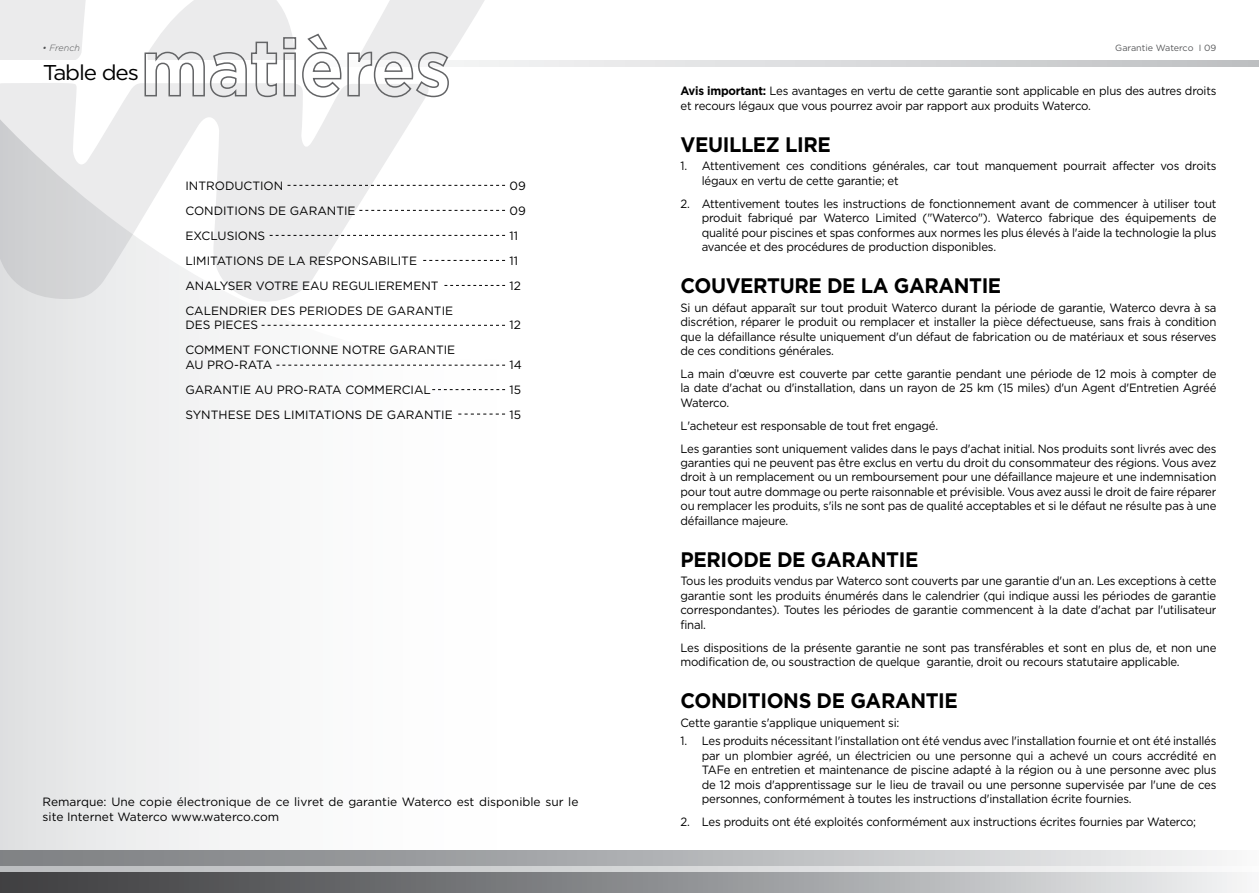
<style>
.page{position:relative;width:1259px;height:893px;background:#fff}
.page>*{position:absolute;margin:0;border:0;box-sizing:border-box;transform-origin:0 0}
.t1{font:21.3px "Gotham HTF";color:#000;scale:1.05 1}
.t2{font:700 21px "Gotham HTF";letter-spacing:-.02em;color:#000;scale:.95 1}
.t3{font:12px/14.4px "Gotham HTF";letter-spacing:-.02em;color:#000;text-align:justify;scale:.95 1}
.t4{font:12px/14.4px "Gotham HTF";color:#000}
.t5{font:12px "Gotham HTF";letter-spacing:-.02em;color:#000}
.t6{font:9px "Gotham HTF";color:#58595b}
.t7{font:italic 300 9px "Gotham HTF";color:#58595b}
.s1{font-weight:700}
</style>
<div class="page">
<div style="left:0;top:0;width:86px;height:60px;background:#ebebec"></div>
<svg style="left:0;top:83px;width:425px;height:22px;fill:#ebebec"></svg>
<svg style="left:0;top:105px;width:506px;height:745px"></svg>
<div style="left:0;top:872px;width:1259px;height:21px;background:linear-gradient(to right,#343437,#ebedef)"></div>
<svg style="left:0;top:865px;width:1222px;height:7px;background:#d0d1d3"></svg>
<svg style="left:0;top:850px;width:1222px;height:15px;background:#b0b2b4"></svg>
<svg style="left:492px;top:60px;width:767px;height:7px;background:#d7d9da"></svg>
<svg style="left:144px;top:0;width:348px;height:98px"></svg>
<svg style="left:287px;top:185px;width:218px;height:1px"></svg>
<svg style="left:359px;top:210px;width:146px;height:1px"></svg>
<svg style="left:270px;top:235px;width:235px;height:1px"></svg>
<svg style="left:423px;top:260px;width:82px;height:1px"></svg>
<svg style="left:444px;top:285px;width:61px;height:1px"></svg>
<svg style="left:261px;top:325px;width:244px;height:1px"></svg>
<svg style="left:276px;top:365px;width:229px;height:1px"></svg>
<svg style="left:432px;top:389px;width:73px;height:1px"></svg>
<svg style="left:458px;top:414px;width:47px;height:1px"></svg>
<p class="t7" style="left:43px;top:43px;width:39px">• French</p>
<p class="t6" style="left:1115px;top:43px;width:103px">Garantie Waterco I 09</p>
<p class="t3" style="left:680px;top:84px;width:565px"><span class="s1">Avis important:</span> Les avantages en vertu de cette garantie sont applicable en plus des autres droits et recours légaux que vous pourrez avoir par rapport aux produits Waterco.</p>
<h2 class="t2" style="left:680px;top:132px;width:160px">VEUILLEZ LIRE</h2>
<p class="t3" style="left:702px;top:159px;width:543px;text-indent:-21px">1. Attentivement ces conditions générales, car tout manquement pourrait affecter vos droits légaux en vertu de cette garantie; et</p>
<p class="t3" style="left:702px;top:196px;width:543px;text-indent:-21px">2. Attentivement toutes les instructions de fonctionnement avant de commencer à utiliser tout produit fabriqué par Waterco Limited ("Waterco"). Waterco fabrique des équipements de qualité pour piscines et spas conformes aux normes les plus élevés à l'aide la technologie la plus avancée et des procédures de production disponibles.</p>
<h2 class="t2" style="left:680px;top:274px;width:339px">COUVERTURE DE LA GARANTIE</h2>
<p class="t3" style="left:680px;top:300px;width:566px">Si un défaut apparaît sur tout produit Waterco durant la période de garantie, Waterco devra à sa discrétion, réparer le produit ou remplacer et installer la pièce défectueuse, sans frais à condition que la défaillance résulte uniquement d'un défaut de fabrication ou de matériaux et sous réserves de ces conditions générales.</p>
<p class="t3" style="left:680px;top:366px;width:565px">La main d’œuvre est couverte par cette garantie pendant une période de 12 mois à compter de la date d'achat ou d'installation, dans un rayon de 25 km (15 miles) d'un Agent d'Entretien Agréé Waterco.</p>
<p class="t3" style="left:680px;top:414px;width:565px;line-height:23px">L'acheteur est responsable de tout fret engagé.<br>Les garanties sont uniquement valides dans le pays d'achat initial. Nos produits sont livrés avec des</p>
<p class="t3" style="left:680px;top:455px;width:566px">garanties qui ne peuvent pas être exclus en vertu du droit du consommateur des régions. Vous avez droit à un remplacement ou un remboursement pour une défaillance majeure et une indemnisation pour tout autre dommage ou perte raisonnable et prévisible. Vous avez aussi le droit de faire réparer ou remplacer les produits, s'ils ne sont pas de qualité acceptables et si le défaut ne résulte pas à une défaillance majeure.</p>
<h2 class="t2" style="left:680px;top:547px;width:252px">PERIODE DE GARANTIE</h2>
<p class="t3" style="left:680px;top:574px;width:565px">Tous les produits vendus par Waterco sont couverts par une garantie d'un an. Les exceptions à cette garantie sont les produits énumérés dans le calendrier (qui indique aussi les périodes de garantie correspondantes). Toutes les périodes de garantie commencent à la date d'achat par l'utilisateur final.</p>
<p class="t3" style="left:680px;top:640px;width:565px">Les dispositions de la présente garantie ne sont pas transférables et sont en plus de, et non une modification de, ou soustraction de quelque garantie, droit ou recours statutaire applicable.</p>
<h2 class="t2" style="left:680px;top:688px;width:293px">CONDITIONS DE GARANTIE</h2>
<p class="t3" style="left:680px;top:715px;width:232px">Cette garantie s'applique uniquement si:</p>
<p class="t3" style="left:702px;top:734px;width:543px;text-indent:-21px">1. Les produits nécessitant l'installation ont été vendus avec l'installation fournie et ont été installés par un plombier agréé, un électricien ou une personne qui a achevé un cours accrédité en TAFe en entretien et maintenance de piscine adapté à la région ou à une personne avec plus de 12 mois d'apprentissage sur le lieu de travail ou une personne supervisée par l'une de ces personnes, conformément à toutes les instructions d'installation écrite fournies.</p>
<p class="t3" style="left:680px;top:814px;width:544px">2. Les produits ont été exploités conformément aux instructions écrites fournies par Waterco;</p>
<h1 class="t1" style="left:43px;top:60px;width:93px">Table des</h1>
<p class="t4" style="left:185px;top:178px;width:99px">INTRODUCTION</p>
<p class="t5" style="left:509px;top:179px;width:18px">09</p>
<p class="t4" style="left:185px;top:203px;width:170px">CONDITIONS DE GARANTIE</p>
<p class="t5" style="left:509px;top:204px;width:18px">09</p>
<p class="t4" style="left:185px;top:228px;width:81px">EXCLUSIONS</p>
<p class="t5" style="left:509px;top:229px;width:10px">11</p>
<p class="t4" style="left:185px;top:253px;width:240px">LIMITATIONS DE LA RESPONSABILITE</p>
<p class="t5" style="left:509px;top:254px;width:10px">11</p>
<p class="t4" style="left:185px;top:278px;width:202px">ANALYSER VOTRE EAU REGU LIERE</p>
<p class="t5" style="left:403px;top:279px;width:37px">MENT</p>
<p class="t5" style="left:509px;top:279px;width:13px">12</p>
<p class="t4" style="left:185px;top:303px;width:267px">CALENDRIER DES PERIODES DE GARANTIE<br>DES PIECES</p>
<p class="t5" style="left:509px;top:318px;width:13px">12</p>
<p class="t4" style="left:185px;top:343px;width:269px">COMMENT FONCTIONNE NOTRE GARANTIE<br>AU PRO-RATA</p>
<p class="t5" style="left:509px;top:358px;width:14px">14</p>
<p class="t4" style="left:185px;top:382px;width:247px">GARANTIE AU PRO-RATA COMMERCIAL</p>
<p class="t5" style="left:509px;top:383px;width:13px">15</p>
<p class="t4" style="left:185px;top:407px;width:264px">SYNTHESE DES LIMITATIONS DE GARANTIE</p>
<p class="t5" style="left:509px;top:408px;width:13px">15</p>
<p class="t4" style="left:43px;top:795px;width:537px">Remarque: U ne copie électronique de ce livret de garantie Waterco est disponible sur le site Internet Waterco www.waterco.com</p>
</div>
